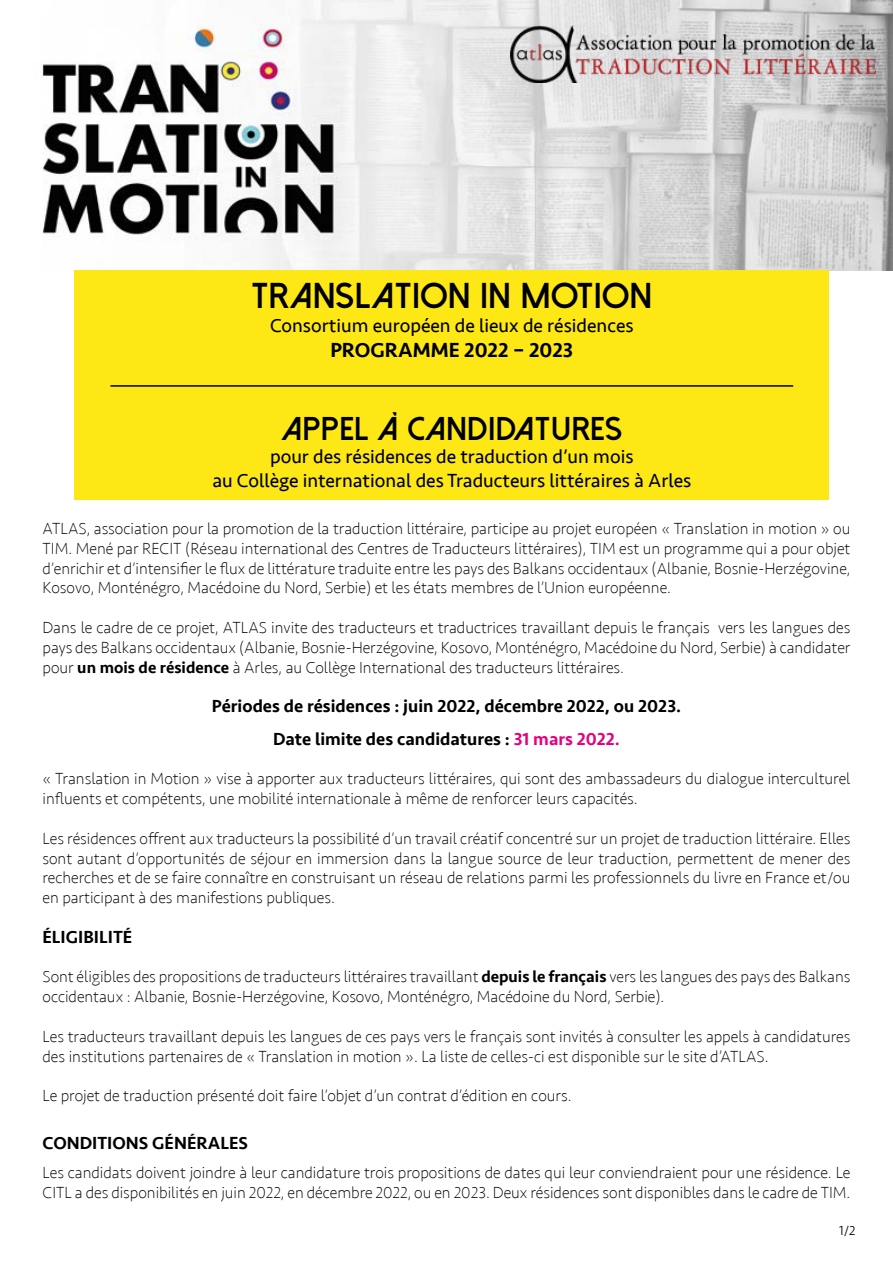
<style>
.page{position:relative;width:893px;height:1263px;background:#fff}
.page>*{position:absolute;margin:0;border:0;box-sizing:border-box;transform-origin:0 0}
.t1{font:800 36px "Dolce Vita";letter-spacing:.01em;color:#000}
.t2{font:800 33px "Dolce Vita";letter-spacing:.01em;color:#000}
.t3{font:500 21px "Seravek";color:#000}
.t4{font:19.5px/23.4px "Seravek";color:#000;text-align:center}
.t5{font:500 18px/32.5px "Seravek";color:#000;text-align:center}
.t6{font:200 16.5px/19.8px "Seravek";color:#000}
.t7{font:300 13.5px "Seravek";color:#000}
.s1{font-weight:500}
.s2{color:#e6007d}
</style>
<div class="page">
<img style="left:42px;top:0;width:851px;height:270px">
<div style="left:74px;top:270px;width:755px;height:230px;background:#fde816"></div>
<hr style="left:110px;top:385px;width:683px;height:2px;background:#000">
<img style="left:511px;top:25px;width:365px;height:58px">
<h1 class="t1" style="left:251px;top:278px;width:402px">TRANSLATION IN MOTION</h1>
<p class="t4" style="left:270px;top:313px;width:365px">Consortium européen de lieux de résidences</p>
<p class="t3" style="left:330px;top:337px;width:244px">PROGRAMME 2022 – 2023</p>
<h2 class="t2" style="left:281px;top:412px;width:342px">APPEL À CANDIDATURES</h2>
<p class="t4" style="left:212px;top:445px;width:480px">pour des résidences de traduction d’un mois<br>au Collège international des Traducteurs littéraires à Arles</p>
<p class="t6" style="left:43px;top:519px;width:809px;text-align:justify">ATLAS, association pour la promotion de la traduction littéraire, participe au projet européen « Translation in motion » ou TIM. Mené par RECIT (Réseau international des Centres de Traducteurs littéraires), TIM est un programme qui a pour objet d’enrichir et d’intensifier le flux de littérature traduite entre les pays des Balkans occidentaux (Albanie, Bosnie-Herzégovine, Kosovo, Monténégro, Macédoine du Nord, Serbie) et les états membres de l’Union européenne.</p>
<p class="t6" style="left:43px;top:618px;width:809px;text-align:justify">Dans le cadre de ce projet, ATLAS invite des traducteurs et traductrices travaillant depuis le français vers les langues des pays des Balkans occidentaux (Albanie, Bosnie-Herzégovine, Kosovo, Monténégro, Macédoine du Nord, Serbie) à candidater pour <span class="s1">un mois de résidence</span> à Arles, au Collège International des traducteurs littéraires.</p>
<p class="t5" style="left:212px;top:690px;width:471px">Périodes de résidences : juin 2022, décembre 2022, ou 2023.<br>Date limite des candidatures : <span class="s2">31 mars 2022.</span></p>
<p class="t6" style="left:43px;top:769px;width:809px">« Translation in Motion » vise à apporter aux traducteurs littéraires, qui sont des ambassadeurs du dialogue interculturel influents et compétents, une mobilité internationale à même de renforcer leurs capacités.</p>
<p class="t6" style="left:43px;top:829px;width:809px;text-align:justify">Les résidences offrent aux traducteurs la possibilité d’un travail créatif concentré sur un projet de traduction littéraire. Elles sont autant d’opportunités de séjour en immersion dans la langue source de leur traduction, permettent de mener des recherches et de se faire connaître en construisant un réseau de relations parmi les professionnels du livre en France et/ou en participant à des manifestions publiques.</p>
<p class="t5" style="left:43px;top:921px;width:91px">ÉLIGIBILITÉ</p>
<p class="t6" style="left:43px;top:967px;width:809px">Sont éligibles des propositions de traducteurs littéraires travaillant <span class="s1">depuis le français</span> vers les langues des pays des Balkans occidentaux : Albanie, Bosnie-Herzégovine, Kosovo, Monténégro, Macédoine du Nord, Serbie).</p>
<p class="t6" style="left:43px;top:1027px;width:809px">Les traducteurs travaillant depuis les langues de ces pays vers le français sont invités à consulter les appels à candidatures des institutions partenaires de « Translation in motion ». La liste de celles-ci est disponible sur le site d’ATLAS.</p>
<p class="t6" style="left:43px;top:1086px;width:530px">Le projet de traduction présenté doit faire l’objet d’un contrat d’édition en cours.</p>
<p class="t5" style="left:43px;top:1127px;width:207px">CONDITIONS GÉNÉRALES</p>
<p class="t6" style="left:43px;top:1162px;width:809px">Les candidats doivent joindre à leur candidature trois propositions de dates qui leur conviendraient pour une résidence. Le<br>CITL a des disponibilités en juin 2022, en décembre 2022, ou en 2023. Deux résidences sont disponibles dans le cadre de TIM.</p>
<p class="t7" style="left:839px;top:1222px;width:18px">1/2</p>
</div>
